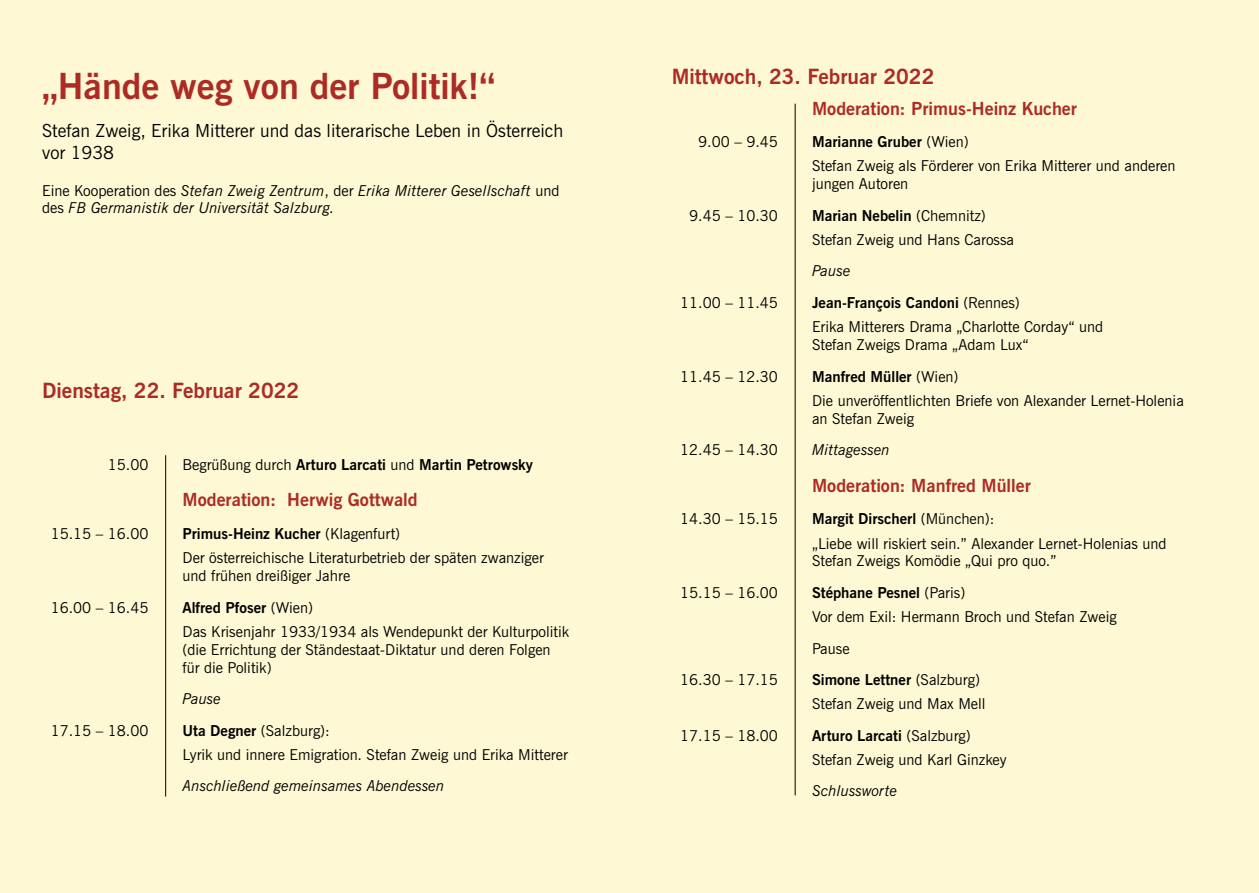
<style>
.page{position:relative;width:1259px;height:893px;background:#fff}
.page>*{position:absolute;margin:0;border:0;box-sizing:border-box;transform-origin:0 0}
.t1{font:700 36px "News Gothic BT";color:#ac2b25}
.t2{font:700 21px "News Gothic BT";color:#ac2b25}
.t3{font:700 18px "News Gothic BT";color:#ac2b25}
.t4{font:18px/21.5px "News Gothic BT";color:#000}
.t5{font:15px/24.2px "News Gothic BT";color:#000}
.t6{font:italic 15px/18px "News Gothic BT";color:#000}
.t7{font:700 15px "News Gothic BT";color:#000}
.s1{font-style:normal}
.s2{font-weight:400}
.s3{font-weight:700}
</style>
<div class="page">
<div style="left:0;top:0;width:629px;height:893px;background:#fef8d4"></div>
<hr style="left:165px;top:455px;width:1px;height:341px;background:#000">
<div style="left:629px;top:0;width:630px;height:893px;background:#fef8d4"></div>
<hr style="left:794px;top:104px;width:1px;height:691px;background:#000">
<h1 class="t1" style="left:42px;top:71px;width:454px">„Hände weg von der Politik!“</h1>
<p class="t4" style="left:42px;top:122px;width:522px">Stefan Zweig, Erika Mitterer und das literarische Leben in Österreich vor 1938</p>
<p class="t6" style="left:42px;top:183px;width:519px"><span class="s1">Eine Kooperation des</span> Stefan Zweig Zentrum<span class="s1">, der</span> Erika Mitterer Gesellschaft <span class="s1">und des</span> FB Germanistik der Universität Salzburg.</p>
<h2 class="t2" style="left:42px;top:382px;width:258px">Dienstag, 22. Februar 2022</h2>
<p class="t5" style="left:108px;top:454px;width:42px">15.00</p>
<p class="t7" style="left:182px;top:458px;width:352px"><span class="s2">Begrüßung durch</span> Arturo Larcati <span class="s2">und</span> Martin Petrowsky</p>
<p class="t3" style="left:182px;top:493px;width:237px">Moderation: Herwig Gottwald</p>
<p class="t5" style="left:51px;top:523px;width:99px">15.15 – 16.00</p>
<p class="t5" style="left:182px;top:523px;width:363px"><span class="s3">Primus-Heinz Kucher</span> (Klagenfurt)<br>Der österreichische Literaturbetrieb der späten zwanziger</p>
<p class="t5" style="left:182px;top:565px;width:169px">und frühen dreißiger Jahre</p>
<p class="t5" style="left:51px;top:597px;width:99px">16.00 – 16.45</p>
<p class="t5" style="left:182px;top:597px;width:388px"><span class="s3">Alfred Pfoser</span> (Wien)<br>Das Krisenjahr 1933/1934 als Wendepunkt der Kulturpolitik</p>
<p class="t5" style="left:182px;top:642px;width:369px;line-height:18px">(die Errichtung der Ständestaat-Diktatur und deren Folgen für die Politik)</p>
<p class="t6" style="left:182px;top:691px;width:40px">Pause</p>
<p class="t5" style="left:51px;top:720px;width:99px">17.15 – 18.00</p>
<p class="t5" style="left:182px;top:720px;width:387px"><span class="s3">Uta Degner</span> (Salzburg):<br>Lyrik und innere Emigration. Stefan Zweig und Erika Mitterer</p>
<p class="t6" style="left:182px;top:778px;width:263px">Anschließend gemeinsames Abendessen</p>
<h2 class="t2" style="left:671px;top:68px;width:264px">Mittwoch, 23. Februar 2022</h2>
<p class="t3" style="left:812px;top:101px;width:266px">Moderation: Primus-Heinz Kucher</p>
<p class="t5" style="left:698px;top:131px;width:81px">9.00 – 9.45</p>
<p class="t5" style="left:812px;top:131px;width:365px"><span class="s3">Marianne Gruber</span> (Wien)<br>Stefan Zweig als Förderer von Erika Mitterer und anderen</p>
<p class="t5" style="left:812px;top:173px;width:98px">jungen Autoren</p>
<p class="t5" style="left:689px;top:205px;width:90px">9.45 – 10.30</p>
<p class="t5" style="left:812px;top:205px;width:204px"><span class="s3">Marian Nebelin</span> (Chemnitz)<br>Stefan Zweig und Hans Carossa</p>
<p class="t6" style="left:812px;top:264px;width:40px">Pause</p>
<p class="t5" style="left:680px;top:292px;width:99px">11.00 – 11.45</p>
<p class="t5" style="left:812px;top:292px;width:293px"><span class="s3">Jean-François Candoni</span> (Rennes)<br>Erika Mitterers Drama „Charlotte Corday“ und</p>
<p class="t5" style="left:812px;top:334px;width:218px">Stefan Zweigs Drama „Adam Lux“</p>
<p class="t5" style="left:680px;top:366px;width:99px">11.45 – 12.30</p>
<p class="t5" style="left:812px;top:366px;width:373px"><span class="s3">Manfred Müller</span> (Wien)<br>Die unveröffentlichten Briefe von Alexander Lernet-Holenia</p>
<p class="t5" style="left:812px;top:408px;width:103px">an Stefan Zweig</p>
<p class="t5" style="left:680px;top:439px;width:99px">12.45 – 14.30</p>
<p class="t6" style="left:812px;top:442px;width:79px">Mittagessen</p>
<p class="t3" style="left:812px;top:478px;width:220px">Moderation: Manfred Müller</p>
<p class="t5" style="left:680px;top:508px;width:99px">14.30 – 15.15</p>
<p class="t5" style="left:812px;top:508px;width:356px"><span class="s3">Margit Dirscherl</span> (München):<br>„Liebe will riskiert sein.” Alexander Lernet-Holenias und</p>
<p class="t5" style="left:812px;top:550px;width:246px">Stefan Zweigs Komödie „Qui pro quo.”</p>
<p class="t5" style="left:680px;top:582px;width:99px">15.15 – 16.00</p>
<p class="t5" style="left:812px;top:582px;width:306px"><span class="s3">Stéphane Pesnel</span> (Paris)<br>Vor dem Exil: Hermann Broch und Stefan Zweig</p>
<p class="t5" style="left:812px;top:638px;width:39px">Pause</p>
<p class="t5" style="left:680px;top:669px;width:99px">16.30 – 17.15</p>
<p class="t5" style="left:812px;top:669px;width:175px"><span class="s3">Simone Lettner</span> (Salzburg)<br>Stefan Zweig und Max Mell</p>
<p class="t5" style="left:680px;top:725px;width:99px">17.15 – 18.00</p>
<p class="t5" style="left:812px;top:725px;width:196px"><span class="s3">Arturo Larcati</span> (Salzburg)<br>Stefan Zweig und Karl Ginzkey</p>
<p class="t6" style="left:812px;top:783px;width:87px">Schlussworte</p>
</div>
